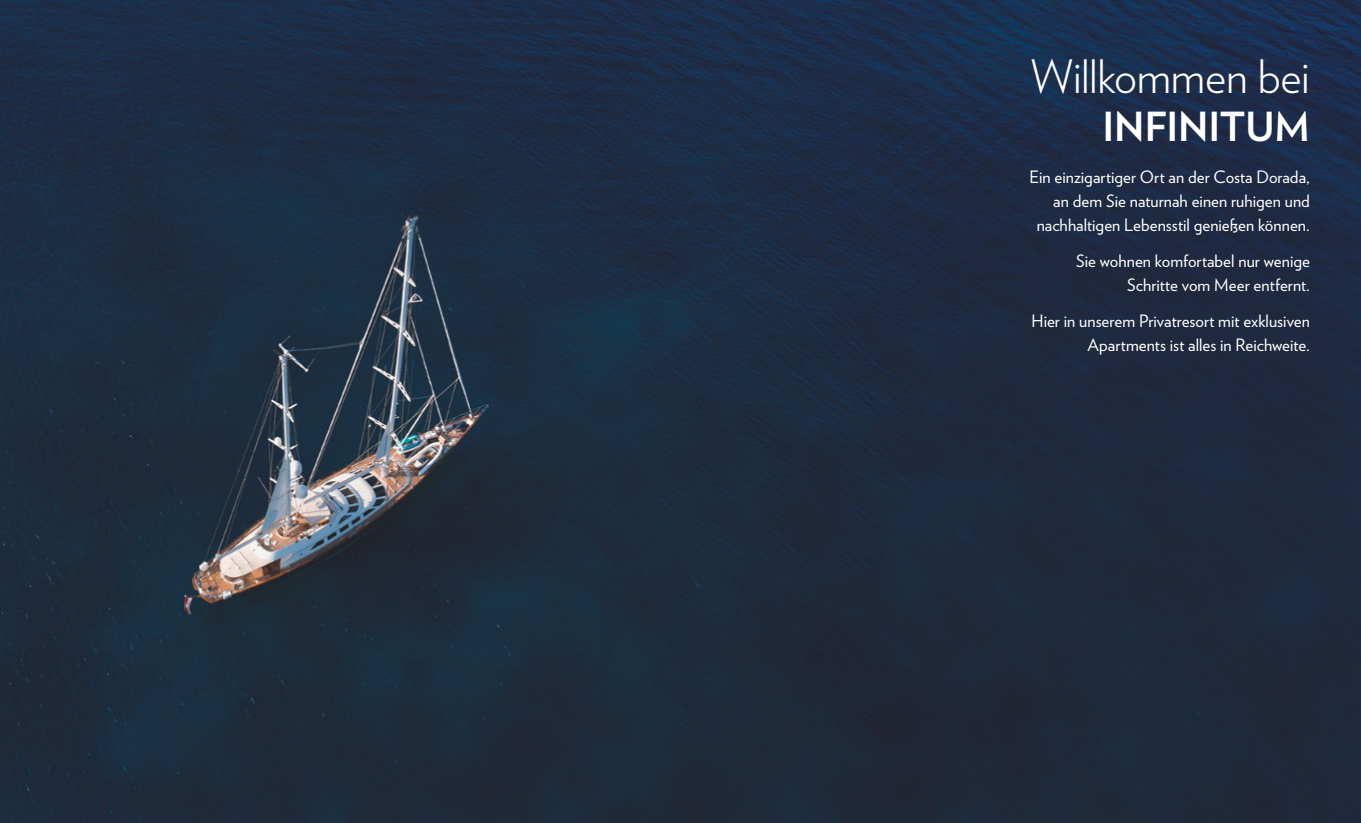
<style>
.page{position:relative;width:1361px;height:823px;background:#fff}
.page>*{position:absolute;margin:0;border:0;box-sizing:border-box;transform-origin:0 0}
.t1{font:300 46px "Verlag";letter-spacing:-.01em;color:#fff}
.t2{font:700 40px "Verlag";color:#fff}
.t3{font:17px/24px "Verlag";letter-spacing:.005em;color:#fff;text-align:right}
</style>
<div class="page">
<img style="left:0;top:0;width:1361px;height:822px">
<h1 class="t1" style="left:1030px;top:43px;width:281px">Willkommen bei</h1>
<h2 class="t2" style="left:1102px;top:95px;width:209px">INFINITUM</h2>
<p class="t3" style="left:1029px;top:164px;width:282px">Ein einzigartiger Ort an der Costa Dorada, an dem Sie naturnah einen ruhigen und nachhaltigen Lebensstil genießen können.</p>
<p class="t3" style="left:1076px;top:248px;width:235px">Sie wohnen komfortabel nur wenige<br>Schritte vom Meer entfernt.</p>
<p class="t3" style="left:1031px;top:308px;width:280px">Hier in unserem Privatresort mit exklusiven<br>Apartments ist alles in Reichweite.</p>
</div>
